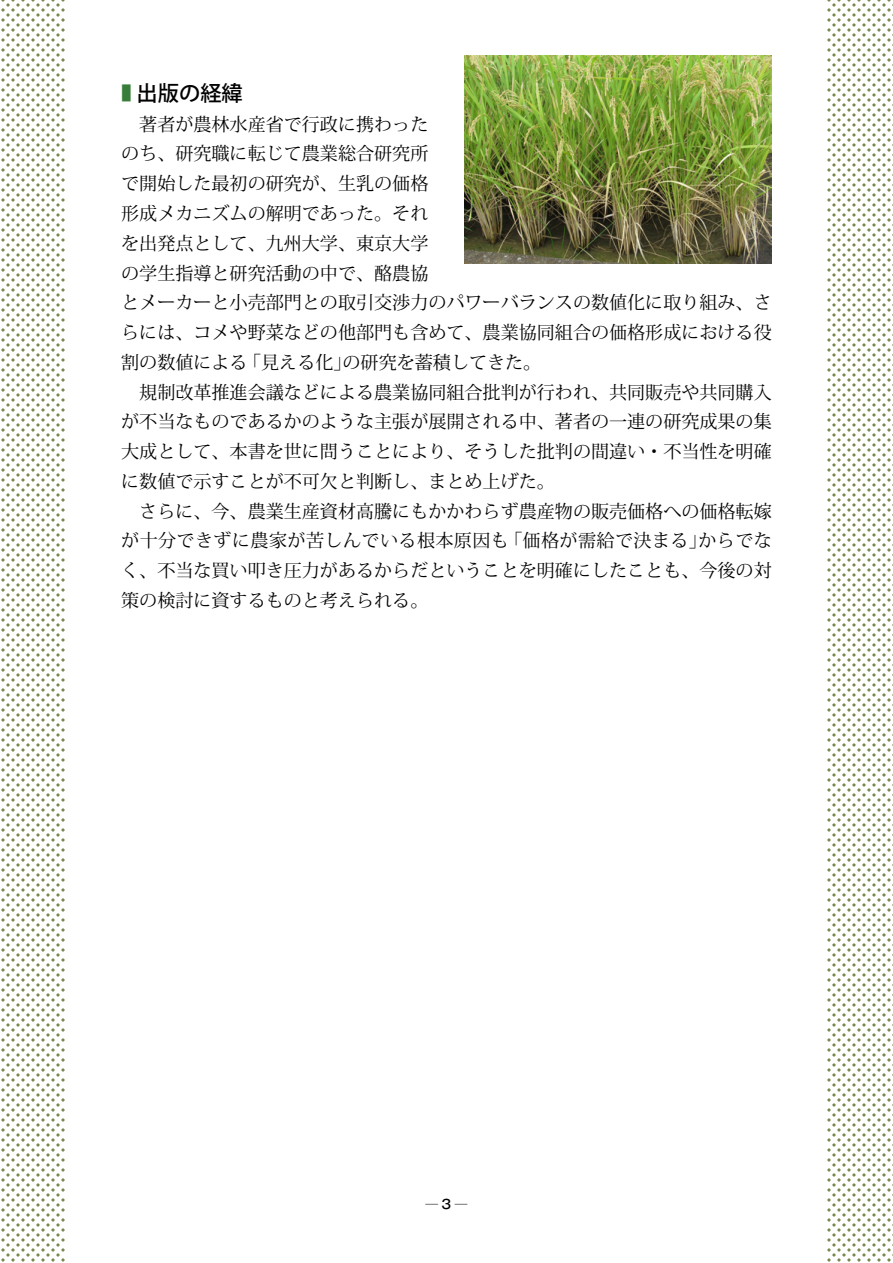
<style>
.page{position:relative;width:893px;height:1263px;background:#fff}
.page>*{position:absolute;margin:0;border:0;box-sizing:border-box;transform-origin:0 0}
.t1{font:500 21.3px "Koz Go Pro";color:#000}
.t2{font:18px/29.7px "Koz Min Pro";color:#000;text-align:justify}
.t3{font:500 12.75px "Gothic MB101 Pro";color:#000}
.s1{color:#387d39}
</style>
<div class="page">
<svg style="left:1px;top:0;width:64px;height:1262px"></svg>
<svg style="left:827px;top:0;width:66px;height:1262px"></svg>
<img style="left:465px;top:55px;width:307px;height:209px">
<p class="t1" style="left:121px;top:79px;width:123px"><span class="s1">■</span> 出版の経緯</p>
<p class="t2" style="left:121px;top:109px;width:652px;text-align:left;text-indent:18px">著者が農林水産省で行政に携わった<br>のち、研究職に転じて農業総合研究所<br>で開始した最初の研究が、生乳の価格<br>形成メカニズムの解明であった。それ<br>を出発点として、九州大学、東京大学<br>の学生指導と研究活動の中で、酪農協<br>とメーカーと小売部門との取引交渉力のパワーバランスの数値化に取り組み、さらには、コメや野菜などの他部門も含めて、農業協同組合の価格形成における役割の数値による「見える化」の研究を蓄積してきた。</p>
<p class="t2" style="left:121px;top:376px;width:652px;text-indent:18px">規制改革推進会議などによる農業協同組合批判が行われ、共同販売や共同購入が不当なものであるかのような主張が展開される中、著者の一連の研究成果の集大成として、本書を世に問うことにより、そうした批判の間違い・不当性を明確に数値で示すことが不可欠と判断し、まとめ上げた。</p>
<p class="t2" style="left:121px;top:496px;width:652px;text-indent:18px">さらに、今、農業生産資材高騰にもかかわらず農産物の販売価格への価格転嫁が十分できずに農家が苦しんでいる根本原因も「価格が需給で決まる」からでなく、不当な買い叩き圧力があるからだということを明確にしたことも、今後の対策の検討に資するものと考えられる。</p>
<p class="t3" style="left:425px;top:1194px;width:43px">─3─</p>
</div>
